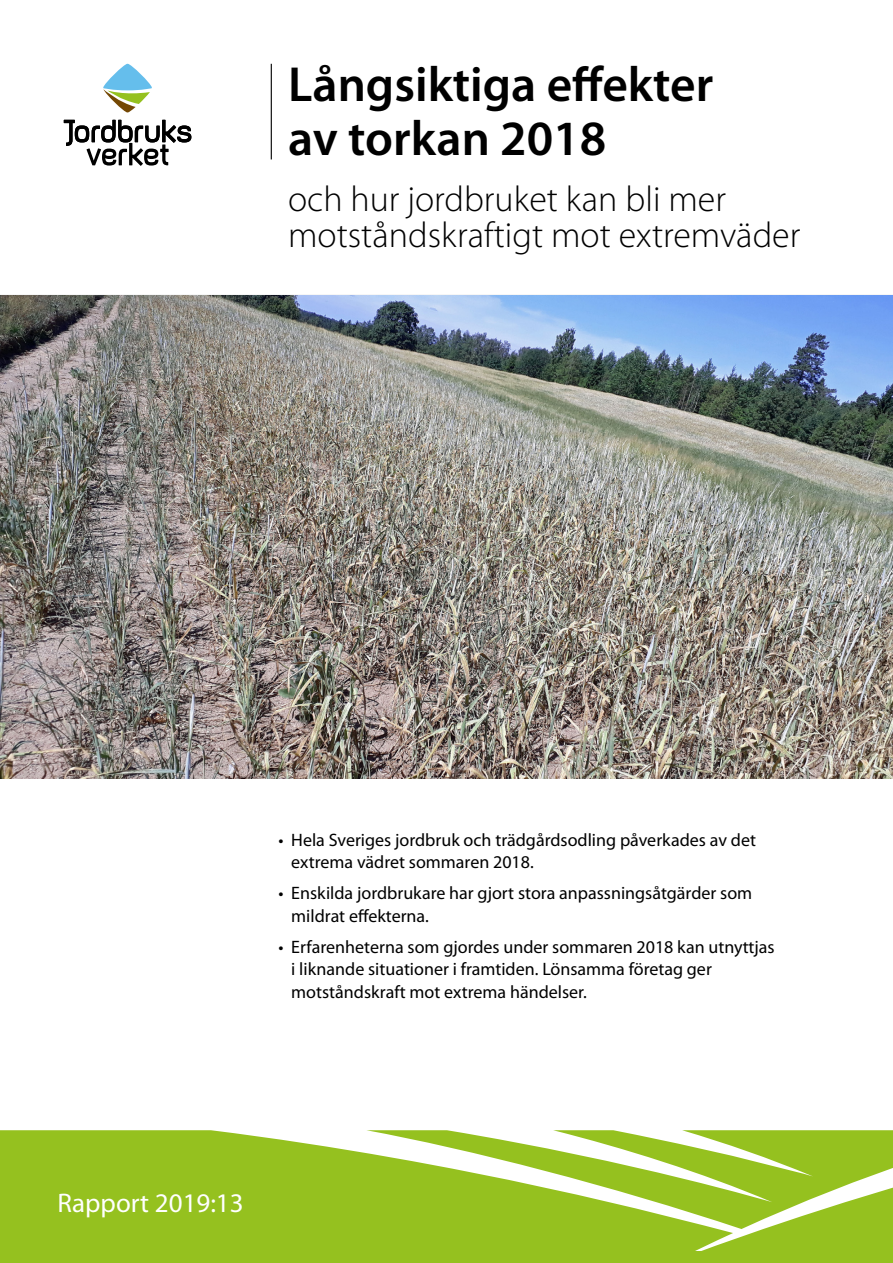
<style>
.page{position:relative;width:893px;height:1263px;background:#fff}
.page>*{position:absolute;margin:0;border:0;box-sizing:border-box;transform-origin:0 0}
.t1{font:600 49.5px/54px "Myriad Pro";color:#000}
.t2{font:300 36px/36px "Myriad Pro";color:#000}
.t3{font:27px "Myriad Pro";color:#fff}
.t4{font:18px/22.5px "Myriad Pro";color:#000}
</style>
<div class="page">
<svg style="left:0;top:1130px;width:893px;height:121px;background:#a4c93e"></svg>
<div style="left:0;top:1251px;width:893px;height:12px;background:#95c11f"></div>
<svg style="left:64px;top:120px;width:127px;height:46px"></svg>
<svg style="left:103px;top:64px;width:49px;height:48px"></svg>
<hr style="left:271px;top:64px;width:1px;height:95px;background:#000">
<img style="left:0;top:295px;width:893px;height:484px">
<h1 class="t1" style="left:288px;top:56px;width:427px">Långsiktiga effekter av torkan 2018</h1>
<h2 class="t2" style="left:288px;top:181px;width:514px">och hur jordbruket kan bli mer motståndskraftigt mot extremväder</h2>
<p class="t4" style="left:291px;top:828px;width:466px;text-indent:-13px">• Hela Sveriges jordbruk och trädgårdsodling påverkades av det extrema vädret sommaren 2018.</p>
<p class="t4" style="left:291px;top:881px;width:462px;text-indent:-13px">• Enskilda jordbrukare har gjort stora anpassningsåtgärder som mildrat effekterna.</p>
<p class="t4" style="left:291px;top:935px;width:485px;text-indent:-13px">• Erfarenheterna som gjordes under sommaren 2018 kan utnyttjas i liknande situationer i framtiden. Lönsamma företag ger motståndskraft mot extrema händelser.</p>
<h3 class="t3" style="left:57px;top:1186px;width:188px">Rapport 2019:13</h3>
</div>
